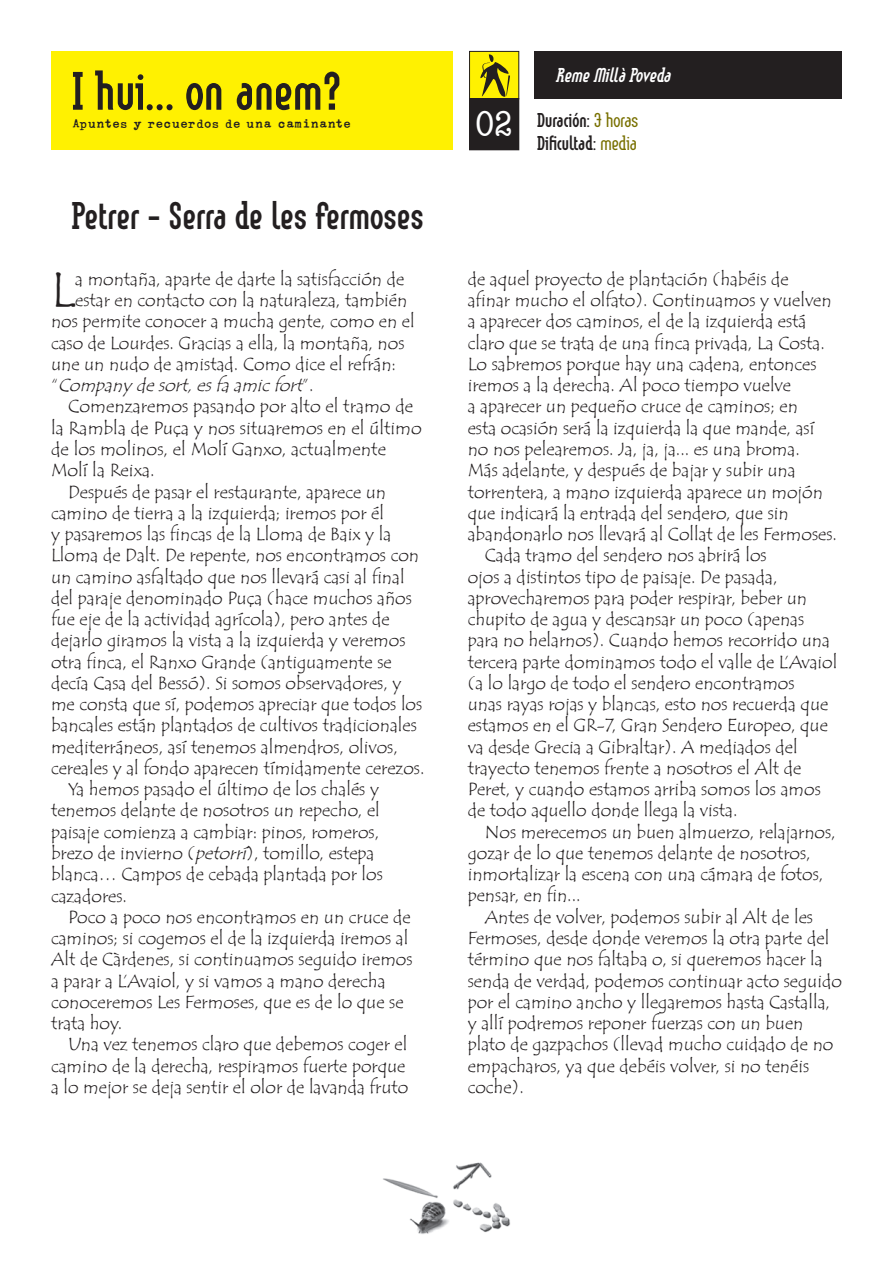
<style>
.page{position:relative;width:893px;height:1263px;background:#fff}
.page>*{position:absolute;margin:0;border:0;box-sizing:border-box;transform-origin:0 0}
.t1{font:700 52.5px "Linotype Method";color:#231f20}
.t2{font:49.05px "Tempus Sans ITCTT";color:#231f20}
.t3{font:700 37.5px "Linotype Method";color:#231f20}
.t4{font:condensed 37.5px "American Typewriter";color:#fff}
.t5{font:700 19.5px/23.4px "Linotype Method";color:#231f20}
.t6{font:italic 700 19.5px "Linotype Method";color:#fff}
.t7{font:18px "Tempus Sans ITCTT";color:#231f20}
.t8{font:18px "Linotype Typo American";color:#231f20}
.t9{font:italic 18px "Tempus Sans ITCTT";color:#231f20}
.s1{font-weight:300}
.s2{font-weight:300;color:#787000}
.s3{font-style:normal}
.s4{font-style:italic}
</style>
<div class="page">
<div style="left:51px;top:51px;width:402px;height:99px;background:#fff101"></div>
<div style="left:535px;top:51px;width:307px;height:47px;background:#231f20"></div>
<img style="left:383px;top:1162px;width:127px;height:72px">
<div style="left:470px;top:51px;width:49px;height:48px;background:#fff101"></div>
<div style="left:469px;top:51px;width:50px;height:48px;border:1px solid #231f20"></div>
<svg style="left:480px;top:54px;width:30px;height:44px"></svg>
<div style="left:470px;top:99px;width:49px;height:51px;background:#231f20"></div>
<div style="left:469px;top:98px;width:50px;height:52px;border:1px solid #231f20"></div>
<h1 class="t1" style="left:72px;top:63px;width:270px">I hui… on anem?</h1>
<p class="t8" style="left:72px;top:115px;width:280px">Apuntes y recuerdos de una caminante</p>
<h3 class="t4" style="left:475px;top:103px;width:39px">02</h3>
<h3 class="t3" style="left:72px;top:196px;width:353px">Petrer - Serra de les Fermoses</h3>
<p class="t6" style="left:556px;top:65px;width:116px">Reme Millà Poveda</p>
<p class="t5" style="left:538px;top:109px;width:102px">Duración<span class="s1">:</span> <span class="s2">3 horas<br></span>Dificultad<span class="s1">:</span> <span class="s2">media</span></p>
<h2 class="t2" style="left:51px;top:259px;width:26px">L</h2>
<p class="t7" style="left:75px;top:268px;width:331px">a montaña, aparte de darte la satisfacción de</p>
<p class="t7" style="left:75px;top:289px;width:334px">estar en contacto con la naturaleza, también</p>
<p class="t7" style="left:51px;top:310px;width:365px">nos permite conocer a mucha gente, como en el</p>
<p class="t7" style="left:51px;top:331px;width:355px">caso de Lourdes. Gracias a ella, la montaña, nos</p>
<p class="t7" style="left:51px;top:353px;width:347px">une un nudo de amistad. Como dice el refrán:</p>
<p class="t9" style="left:51px;top:374px;width:264px"><span class="s3">“</span> Companydesort,esfaamicfort<span class="s3">” .</span></p>
<p class="t7" style="left:68px;top:395px;width:347px">Comenzaremos pasando por alto el tramo de</p>
<p class="t7" style="left:51px;top:416px;width:372px">la Rambla de Puça y nos situaremos en el último</p>
<p class="t7" style="left:51px;top:438px;width:336px">de los molinos, el Molí Ganxo, actualmente</p>
<p class="t7" style="left:51px;top:459px;width:105px">Molí la Reixa.</p>
<p class="t7" style="left:68px;top:480px;width:320px">Después de pasar el restaurante, aparece un</p>
<p class="t7" style="left:51px;top:501px;width:335px">camino de tierra a la izquierda; iremos por él</p>
<p class="t7" style="left:51px;top:523px;width:342px">y pasaremos las fincas de la Lloma de Baix y la</p>
<p class="t7" style="left:51px;top:544px;width:370px">Lloma de Dalt. De repente, nos encontramos con</p>
<p class="t7" style="left:51px;top:565px;width:355px">un camino asfaltado que nos llevará casi al final</p>
<p class="t7" style="left:51px;top:586px;width:362px">del paraje denominado Puça (hace muchos años</p>
<p class="t7" style="left:51px;top:608px;width:340px">fue eje de la actividad agrícola), pero antes de</p>
<p class="t7" style="left:51px;top:629px;width:356px">dejarlo giramos la vista a la izquierda y veremos</p>
<p class="t7" style="left:51px;top:650px;width:342px">otra finca, el Ranxo Grande (antiguamente se</p>
<p class="t7" style="left:51px;top:671px;width:352px">decía Casa del Bessó). Si somos observadores, y</p>
<p class="t7" style="left:51px;top:693px;width:373px">me consta que sí, podemos apreciar que todos los</p>
<p class="t7" style="left:51px;top:714px;width:367px">bancales están plantados de cultivos tradicionales</p>
<p class="t7" style="left:51px;top:735px;width:348px">mediterráneos, así tenemos almendros, olivos,</p>
<p class="t7" style="left:51px;top:756px;width:375px">cereales y al fondo aparecen tímidamente cerezos.</p>
<p class="t7" style="left:68px;top:778px;width:313px">Ya hemos pasado el último de los chalés y</p>
<p class="t7" style="left:51px;top:799px;width:330px">tenemos delante de nosotros un repecho, el</p>
<p class="t7" style="left:51px;top:820px;width:330px">paisaje comienza a cambiar: pinos, romeros,</p>
<p class="t7" style="left:51px;top:842px;width:325px">brezo de invierno (<span class="s4">petorrí</span>), tomillo, estepa</p>
<p class="t7" style="left:51px;top:863px;width:333px">blanca… Campos de cebada plantada por los</p>
<p class="t7" style="left:51px;top:884px;width:78px">cazadores.</p>
<p class="t7" style="left:68px;top:905px;width:344px">Poco a poco nos encontramos en un cruce de</p>
<p class="t7" style="left:51px;top:927px;width:359px">caminos; si cogemos el de la izquierda iremos al</p>
<p class="t7" style="left:51px;top:948px;width:363px">Alt de Càrdenes, si continuamos seguido iremos</p>
<p class="t7" style="left:51px;top:969px;width:336px">a parar a L’Avaiol, y si vamos a mano derecha</p>
<p class="t7" style="left:51px;top:990px;width:354px">conoceremos Les Fermoses, que es de lo que se</p>
<p class="t7" style="left:51px;top:1012px;width:73px">trata hoy.</p>
<p class="t7" style="left:68px;top:1033px;width:341px">Una vez tenemos claro que debemos coger el</p>
<p class="t7" style="left:51px;top:1054px;width:356px">camino de la derecha, respiramos fuerte porque</p>
<p class="t7" style="left:51px;top:1075px;width:359px">a lo mejor se deja sentir el olor de lavanda fruto</p>
<p class="t7" style="left:468px;top:268px;width:322px">de aquel proyecto de plantación (habéis de</p>
<p class="t7" style="left:468px;top:289px;width:365px">afinar mucho el olfato). Continuamos y vuelven</p>
<p class="t7" style="left:468px;top:310px;width:340px">a aparecer dos caminos, el de la izquierda está</p>
<p class="t7" style="left:468px;top:331px;width:359px">claro que se trata de una finca privada, La Costa.</p>
<p class="t7" style="left:468px;top:353px;width:350px">Lo sabremos porque hay una cadena, entonces</p>
<p class="t7" style="left:468px;top:374px;width:325px">iremos a la derecha. Al poco tiempo vuelve</p>
<p class="t7" style="left:468px;top:395px;width:332px">a aparecer un pequeño cruce de caminos; en</p>
<p class="t7" style="left:468px;top:416px;width:348px">esta ocasión será la izquierda la que mande, así</p>
<p class="t7" style="left:468px;top:438px;width:334px">no nos pelearemos. Ja, ja, ja... es una broma.</p>
<p class="t7" style="left:468px;top:459px;width:329px">Más adelante, y después de bajar y subir una</p>
<p class="t7" style="left:468px;top:480px;width:357px">torrentera, a mano izquierda aparece un mojón</p>
<p class="t7" style="left:468px;top:501px;width:322px">que indicará la entrada del sendero, que sin</p>
<p class="t7" style="left:468px;top:523px;width:371px">abandonarlo nos llevará al Collat de les Fermoses.</p>
<p class="t7" style="left:485px;top:544px;width:283px">Cada tramo del sendero nos abrirá los</p>
<p class="t7" style="left:468px;top:565px;width:311px">ojos a distintos tipo de paisaje. De pasada,</p>
<p class="t7" style="left:468px;top:586px;width:341px">aprovecharemos para poder respirar, beber un</p>
<p class="t7" style="left:468px;top:608px;width:338px">chupito de agua y descansar un poco (apenas</p>
<p class="t7" style="left:468px;top:629px;width:364px">para no helarnos). Cuando hemos recorrido una</p>
<p class="t7" style="left:468px;top:650px;width:371px">tercera parte dominamos todo el valle de L’Avaiol</p>
<p class="t7" style="left:468px;top:671px;width:328px">(a lo largo de todo el sendero encontramos</p>
<p class="t7" style="left:468px;top:693px;width:362px">unas rayas rojas y blancas, esto nos recuerda que</p>
<p class="t7" style="left:468px;top:714px;width:362px">estamos en el GR-7, Gran Sendero Europeo, que</p>
<p class="t7" style="left:468px;top:735px;width:332px">va desde Grecia a Gibraltar). A mediados del</p>
<p class="t7" style="left:468px;top:756px;width:335px">trayecto tenemos frente a nosotros el Alt de</p>
<p class="t7" style="left:468px;top:778px;width:355px">Peret, y cuando estamos arriba somos los amos</p>
<p class="t7" style="left:468px;top:799px;width:271px">de todo aquello donde llega la vista.</p>
<p class="t7" style="left:485px;top:820px;width:353px">Nos merecemos un buen almuerzo, relajarnos,</p>
<p class="t7" style="left:468px;top:841px;width:344px">gozar de lo que tenemos delante de nosotros,</p>
<p class="t7" style="left:468px;top:863px;width:357px">inmortalizar la escena con una cámara de fotos,</p>
<p class="t7" style="left:468px;top:884px;width:115px">pensar, en fin...</p>
<p class="t7" style="left:485px;top:905px;width:330px">Antes de volver, podemos subir al Alt de les</p>
<p class="t7" style="left:468px;top:927px;width:363px">Fermoses, desde donde veremos la otra parte del</p>
<p class="t7" style="left:468px;top:948px;width:356px">término que nos faltaba o, si queremos hacer la</p>
<p class="t7" style="left:468px;top:969px;width:376px">senda de verdad, podemos continuar acto seguido</p>
<p class="t7" style="left:468px;top:990px;width:364px">por el camino ancho y llegaremos hasta Castalla,</p>
<p class="t7" style="left:468px;top:1012px;width:337px">y allí podremos reponer fuerzas con un buen</p>
<p class="t7" style="left:468px;top:1033px;width:367px">plato de gazpachos (llevad mucho cuidado de no</p>
<p class="t7" style="left:468px;top:1054px;width:343px">empacharos, ya que debéis volver, si no tenéis</p>
<p class="t7" style="left:468px;top:1075px;width:58px">coche).</p>
</div>
